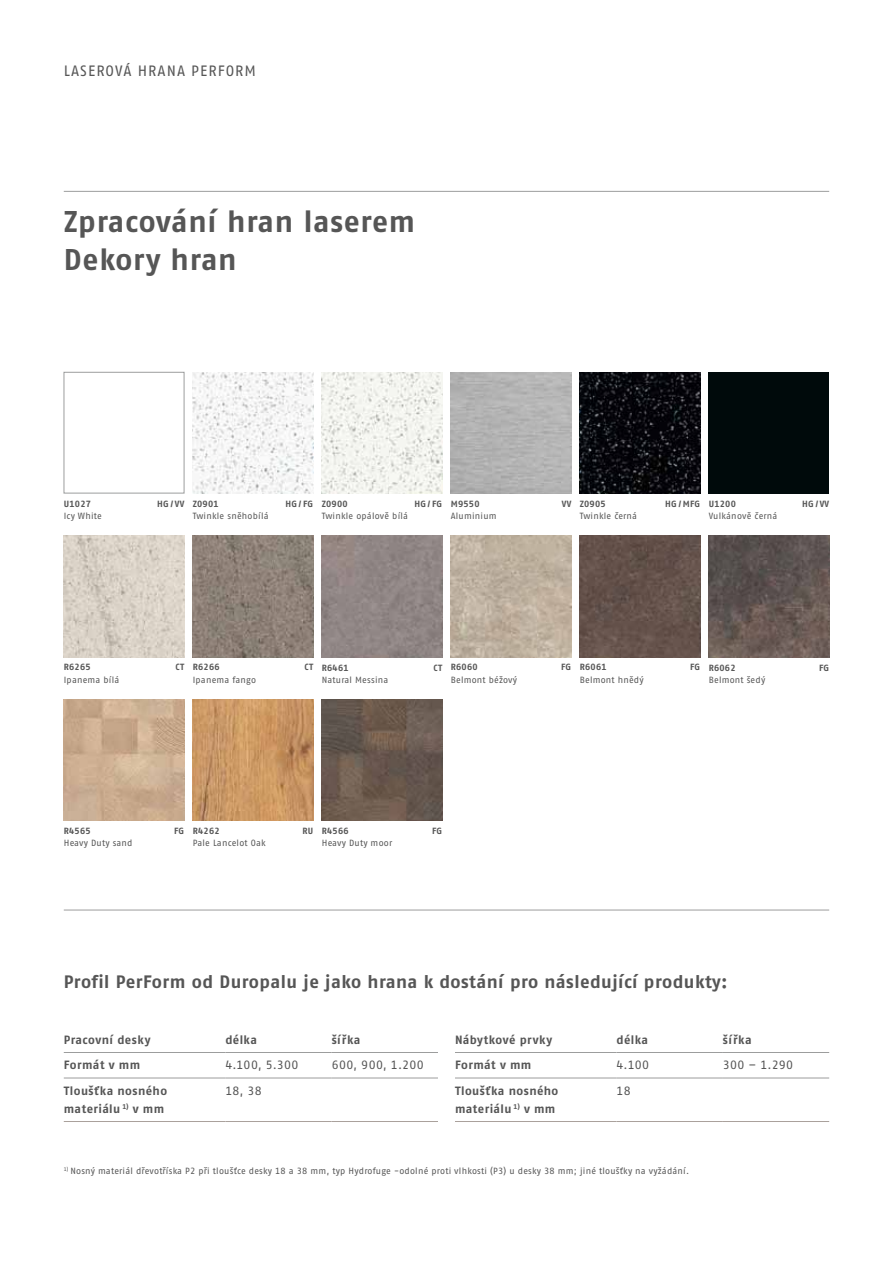
<style>
.page{position:relative;width:893px;height:1263px;background:#fff}
.page>*{position:absolute;margin:0;border:0;box-sizing:border-box;transform-origin:0 0}
.t1{font:700 30px/37.5px "Fago Pro";letter-spacing:.025em;color:#565656}
.t2{font:700 18px "Fago Pro";letter-spacing:.025em;color:#565656}
.t3{font:15px "Fago Pro";letter-spacing:.07em;color:#565656}
.t4{font:700 12px/18px "Fago Pro";letter-spacing:.035em;color:#565656}
.t5{font:12px "Fago Pro";letter-spacing:.03em;color:#565656}
.t6{font:9px "Fago Pro";letter-spacing:.025em;color:#565656}
.t7{font:700 9px "Fago Pro";letter-spacing:.025em;color:#565656}
</style>
<div class="page">
<div style="left:709px;top:372px;width:120px;height:121px;background:#000a0b"></div>
<div style="left:64px;top:372px;width:120px;height:121px;background:#fff;border:1px solid #9c9d9d"></div>
<img style="left:64px;top:536px;width:120px;height:121px">
<img style="left:193px;top:536px;width:120px;height:121px">
<img style="left:64px;top:699px;width:120px;height:122px">
<img style="left:322px;top:536px;width:120px;height:121px">
<img style="left:322px;top:699px;width:120px;height:122px">
<img style="left:580px;top:536px;width:120px;height:121px">
<img style="left:709px;top:536px;width:120px;height:121px">
<img style="left:322px;top:372px;width:120px;height:121px">
<img style="left:193px;top:372px;width:120px;height:121px">
<img style="left:580px;top:372px;width:120px;height:121px">
<img style="left:451px;top:536px;width:120px;height:121px">
<hr style="left:64px;top:191px;width:765px;height:1px;background:#9c9d9d">
<hr style="left:64px;top:910px;width:765px;height:1px;background:#9c9d9d">
<hr style="left:64px;top:1121px;width:161px;height:1px;background:#aaa19c">
<hr style="left:225px;top:1078px;width:107px;height:1px;background:#9c9d9d">
<hr style="left:332px;top:1078px;width:106px;height:1px;background:#9c9d9d">
<hr style="left:225px;top:1121px;width:107px;height:1px;background:#aaa19c">
<hr style="left:332px;top:1121px;width:106px;height:1px;background:#aaa19c">
<hr style="left:64px;top:1078px;width:161px;height:1px;background:#9c9d9d">
<hr style="left:64px;top:1052px;width:161px;height:1px;background:#9c9d9d">
<hr style="left:225px;top:1052px;width:107px;height:1px;background:#9c9d9d">
<hr style="left:332px;top:1052px;width:106px;height:1px;background:#9c9d9d">
<hr style="left:455px;top:1121px;width:162px;height:1px;background:#aaa19c">
<hr style="left:617px;top:1078px;width:106px;height:1px;background:#9c9d9d">
<hr style="left:723px;top:1078px;width:106px;height:1px;background:#9c9d9d">
<hr style="left:617px;top:1121px;width:106px;height:1px;background:#aaa19c">
<hr style="left:723px;top:1121px;width:106px;height:1px;background:#aaa19c">
<hr style="left:455px;top:1078px;width:162px;height:1px;background:#9c9d9d">
<hr style="left:455px;top:1052px;width:162px;height:1px;background:#9c9d9d">
<hr style="left:617px;top:1052px;width:106px;height:1px;background:#9c9d9d">
<hr style="left:723px;top:1052px;width:106px;height:1px;background:#9c9d9d">
<img style="left:193px;top:699px;width:120px;height:122px">
<h3 class="t3" style="left:64px;top:61px;width:194px">Laserová hrana PerForm</h3>
<h1 class="t1" style="left:64px;top:203px;width:353px">Zpracování hran laserem<br>Dekory hran</h1>
<p class="t7" style="left:64px;top:498px;width:29px">U1027</p>
<p class="t7" style="left:157px;top:498px;width:29px">HG/VV</p>
<p class="t6" style="left:64px;top:510px;width:40px">Icy White</p>
<p class="t7" style="left:193px;top:498px;width:27px">Z0901</p>
<p class="t7" style="left:285px;top:498px;width:29px">HG/FG</p>
<p class="t6" style="left:193px;top:510px;width:77px">Twinkle sněhobílá</p>
<p class="t7" style="left:322px;top:498px;width:27px">Z0900</p>
<p class="t7" style="left:414px;top:498px;width:29px">HG/FG</p>
<p class="t6" style="left:322px;top:510px;width:88px">Twinkle opálově bílá</p>
<p class="t7" style="left:451px;top:498px;width:30px">M9550</p>
<p class="t7" style="left:562px;top:498px;width:11px">VV</p>
<p class="t6" style="left:451px;top:510px;width:47px">Aluminium</p>
<p class="t7" style="left:580px;top:498px;width:27px">Z0905</p>
<p class="t7" style="left:665px;top:498px;width:37px">HG / MFG</p>
<p class="t6" style="left:580px;top:510px;width:59px">Twinkle černá</p>
<p class="t7" style="left:709px;top:498px;width:29px">U1200</p>
<p class="t7" style="left:802px;top:498px;width:29px">HG/VV</p>
<p class="t6" style="left:709px;top:510px;width:70px">Vulkánově černá</p>
<p class="t7" style="left:64px;top:661px;width:28px">R6265</p>
<p class="t7" style="left:176px;top:661px;width:10px">CT</p>
<p class="t6" style="left:64px;top:674px;width:57px">Ipanema bílá</p>
<p class="t7" style="left:193px;top:661px;width:28px">R6266</p>
<p class="t7" style="left:305px;top:661px;width:10px">CT</p>
<p class="t6" style="left:193px;top:674px;width:65px">Ipanema fango</p>
<p class="t7" style="left:322px;top:662px;width:28px">R6461</p>
<p class="t7" style="left:434px;top:662px;width:10px">CT</p>
<p class="t6" style="left:322px;top:674px;width:68px">Natural Messina</p>
<p class="t7" style="left:451px;top:661px;width:28px">R6060</p>
<p class="t7" style="left:561px;top:661px;width:12px">FG</p>
<p class="t6" style="left:451px;top:674px;width:68px">Belmont béžový</p>
<p class="t7" style="left:580px;top:661px;width:28px">R6061</p>
<p class="t7" style="left:690px;top:661px;width:12px">FG</p>
<p class="t6" style="left:580px;top:674px;width:65px">Belmont hnědý</p>
<p class="t7" style="left:709px;top:662px;width:28px">R6062</p>
<p class="t7" style="left:819px;top:662px;width:12px">FG</p>
<p class="t6" style="left:709px;top:674px;width:58px">Belmont šedý</p>
<p class="t7" style="left:64px;top:826px;width:28px">R4565</p>
<p class="t7" style="left:174px;top:826px;width:12px">FG</p>
<p class="t6" style="left:64px;top:838px;width:70px">H eavy Duty sand</p>
<p class="t7" style="left:193px;top:826px;width:28px">R4262</p>
<p class="t7" style="left:302px;top:826px;width:12px">RU</p>
<p class="t6" style="left:193px;top:838px;width:74px">Pale Lancelot Oak</p>
<p class="t7" style="left:322px;top:826px;width:28px">R4566</p>
<p class="t7" style="left:432px;top:826px;width:12px">FG</p>
<p class="t6" style="left:322px;top:838px;width:72px">H eavy Duty moor</p>
<h2 class="t2" style="left:64px;top:971px;width:665px">Profil PerForm od Duropalu je jako hrana k dostání pro následující produkty:</h2>
<h3 class="t4" style="left:64px;top:1031px;width:88px">Pracovní desky</h3>
<h3 class="t4" style="left:225px;top:1031px;width:33px">délka</h3>
<h3 class="t4" style="left:332px;top:1031px;width:30px">šířka</h3>
<h3 class="t4" style="left:64px;top:1056px;width:78px">Formát v mm</h3>
<h3 class="t5" style="left:225px;top:1058px;width:75px">4.100, 5.300</h3>
<h3 class="t5" style="left:332px;top:1058px;width:93px">600, 900, 1.200</h3>
<h3 class="t4" style="left:64px;top:1082px;width:105px">Tloušťka nosného materiálu <sup>1)</sup> v mm</h3>
<h3 class="t5" style="left:225px;top:1083px;width:38px">18, 38</h3>
<h3 class="t4" style="left:455px;top:1031px;width:99px">Nábytkové prvky</h3>
<h3 class="t4" style="left:617px;top:1031px;width:33px">délka</h3>
<h3 class="t4" style="left:723px;top:1031px;width:30px">šířka</h3>
<h3 class="t4" style="left:455px;top:1056px;width:78px">Formát v mm</h3>
<h3 class="t5" style="left:617px;top:1058px;width:34px">4.100</h3>
<h3 class="t5" style="left:723px;top:1058px;width:72px">300 – 1.290</h3>
<h3 class="t4" style="left:455px;top:1082px;width:105px">Tloušťka nosného materiálu <sup>1)</sup> v mm</h3>
<h3 class="t5" style="left:617px;top:1083px;width:16px">18</h3>
<p class="t6" style="left:64px;top:1165px;width:627px"><sup>1)</sup> N osný materiál dřevotříska P2 při tloušťce desky 18 a 38 mm, typ Hydrofuge -odolné proti vlhkosti (P3) u desky 38 mm; jiné tloušťky na vyžádání.</p>
</div>
